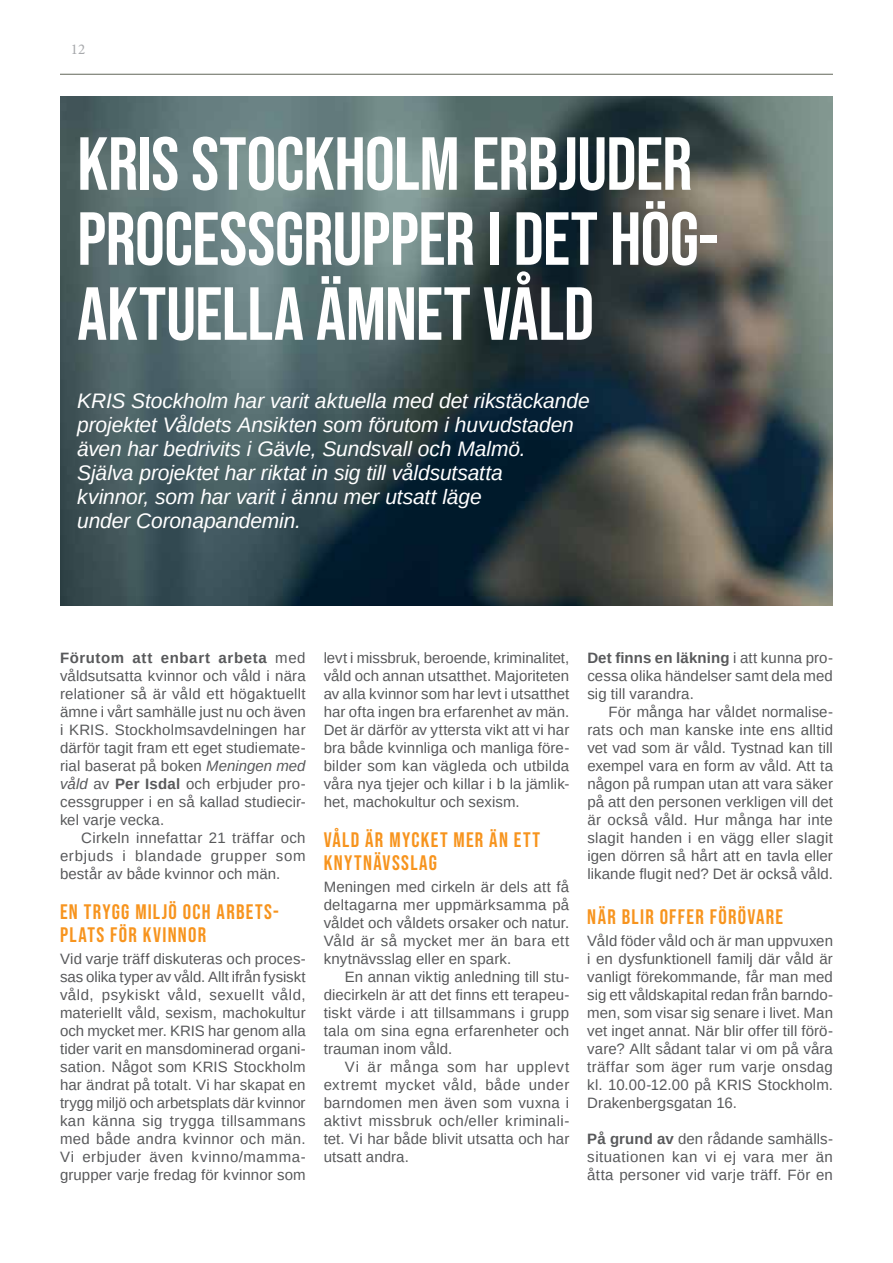
<style>
.page{position:relative;width:893px;height:1263px;background:#fff}
.page>*{position:absolute;margin:0;border:0;box-sizing:border-box;transform-origin:0 0}
.t1{font:75px/75px "Bebas Neue";letter-spacing:-.01em;color:#fff}
.t2{font:italic 21px/24px "Arimo";letter-spacing:-.005em;color:#fff}
.t3{font:21px/22.5px "Bebas Neue";letter-spacing:.06em;color:#f7941e}
.t4{font:15px/18px "Arimo";letter-spacing:.01em;color:#58595b;text-align:justify}
.t5{font:15px "Minion Pro";color:#a7a9ac}
.s1{font-weight:700}
.s2{font-style:italic}
</style>
<div class="page">
<hr style="left:60px;top:74px;width:773px;height:1px;background:#73776c">
<img style="left:60px;top:96px;width:773px;height:509px">
<p class="t5" style="left:71px;top:40px;width:16px">12</p>
<h1 class="t1" style="left:77px;top:126px;width:643px">KRIS STOCKHOLM ERBJUDER<br>PROCESSGRUPPER I DET HÖG-<br>AKTUELLA ÄMNET VÅLD</h1>
<p class="t2" style="left:77px;top:388px;width:514px">KRIS Stockholm har varit aktuella med det rikstäckande projektet Våldets Ansikten som förutom i huvudstaden även har bedrivits i Gävle, Sundsvall och Malmö.<br>Själva projektet har riktat in sig till våldsutsatta<br>kvinnor, som har varit i ännu mer utsatt läge<br>under Coronapandemin.</p>
<p class="t4" style="left:60px;top:649px;width:247px"><span class="s1">Förutom att enbart arbeta</span> med våldsutsatta kvinnor och våld i nära relationer så är våld ett högaktuellt ämne i vårt samhälle just nu och även i KRIS. Stockholmsavdelningen har därför tagit fram ett eget studiemate&shy;rial baserat på boken <span class="s2">Meningen med våld</span> av <span class="s1">Per Isdal</span> och erbjuder pro&shy;cessgrupper i en så kallad studiecir&shy;kel varje vecka.</p>
<p class="t4" style="left:60px;top:829px;width:247px;text-indent:21px">Cirkeln innefattar 21 träffar och erbjuds i blandade grupper som består av både kvinnor och män.</p>
<h2 class="t3" style="left:60px;top:900px;width:220px">EN TRYGG MILJÖ OCH ARBETS-<br>PLATS FÖR KVINNOR</h2>
<p class="t4" style="left:60px;top:950px;width:247px">Vid varje träff diskuteras och proces&shy;sas olika typer av våld. Allt ifrån fysiskt våld, psykiskt våld, sexuellt våld, materiellt våld, sexism, machokultur och mycket mer. KRIS har genom alla tider varit en mansdominerad organi&shy;sation. Något som KRIS Stockholm har ändrat på totalt. Vi har skapat en trygg miljö och arbetsplats där kvinnor kan känna sig trygga tillsammans med både andra kvinnor och män.<br>Vi erbjuder även kvinno/mamma&shy;grupper varje fredag för kvinnor som</p>
<p class="t4" style="left:324px;top:649px;width:247px">levt i missbruk, beroende, kriminalitet, våld och annan utsatthet. Majoriteten av alla kvinnor som har levt i utsatthet har ofta ingen bra erfarenhet av män.<br>Det är därför av yttersta vikt att vi har bra både kvinnliga och manliga före&shy;bilder som kan vägleda och utbilda våra nya tjejer och killar i b la jämlik&shy;het, machokultur och sexism.</p>
<h2 class="t3" style="left:324px;top:828px;width:218px">VÅLD ÄR MYCKET MER ÄN ETT<br>KNYTNÄVSSLAG</h2>
<p class="t4" style="left:324px;top:878px;width:247px">Meningen med cirkeln är dels att få deltagarna mer uppmärksamma på våldet och våldets orsaker och natur.<br>Våld är så mycket mer än bara ett knytnävsslag eller en spark.</p>
<p class="t4" style="left:324px;top:968px;width:247px;text-indent:21px">En annan viktig anledning till stu&shy;diecirkeln är att det finns ett terapeu&shy;tiskt värde i att tillsammans i grupp tala om sina egna erfarenheter och trauman inom våld.</p>
<p class="t4" style="left:324px;top:1058px;width:247px;text-indent:21px">Vi är många som har upplevt extremt mycket våld, både under barndomen men även som vuxna i aktivt missbruk och/eller kriminali&shy;tet. Vi har både blivit utsatta och har utsatt andra.</p>
<p class="t4" style="left:587px;top:649px;width:247px"><span class="s1">Det finns en läkning</span> i att kunna pro&shy;cessa olika händelser samt dela med sig till varandra.</p>
<p class="t4" style="left:587px;top:703px;width:247px;text-indent:21px">För många har våldet normalise&shy;rats och man kanske inte ens alltid vet vad som är våld. Tystnad kan till exempel vara en form av våld. Att ta någon på rumpan utan att vara säker på att den personen verkligen vill det är också våld. Hur många har inte slagit handen i en vägg eller slagit igen dörren så hårt att en tavla eller likande flugit ned? Det är också våld.</p>
<h2 class="t3" style="left:587px;top:905px;width:197px">NÄR BLIR OFFER FÖRÖVARE</h2>
<p class="t4" style="left:587px;top:932px;width:247px">Våld föder våld och är man uppvuxen i en dysfunktionell familj där våld är vanligt förekommande, får man med sig ett våldskapital redan från barndo&shy;men, som visar sig senare i livet. Man vet inget annat. När blir offer till förö&shy;vare? Allt sådant talar vi om på våra träffar som äger rum varje onsdag kl. 10.00-12.00 på KRIS Stockholm.<br>Drakenbergsgatan 16.</p>
<p class="t4" style="left:587px;top:1130px;width:247px"><span class="s1">På grund av</span> den rådande samhälls&shy;situationen kan vi ej vara mer än åtta personer vid varje träff. För en</p>
</div>
